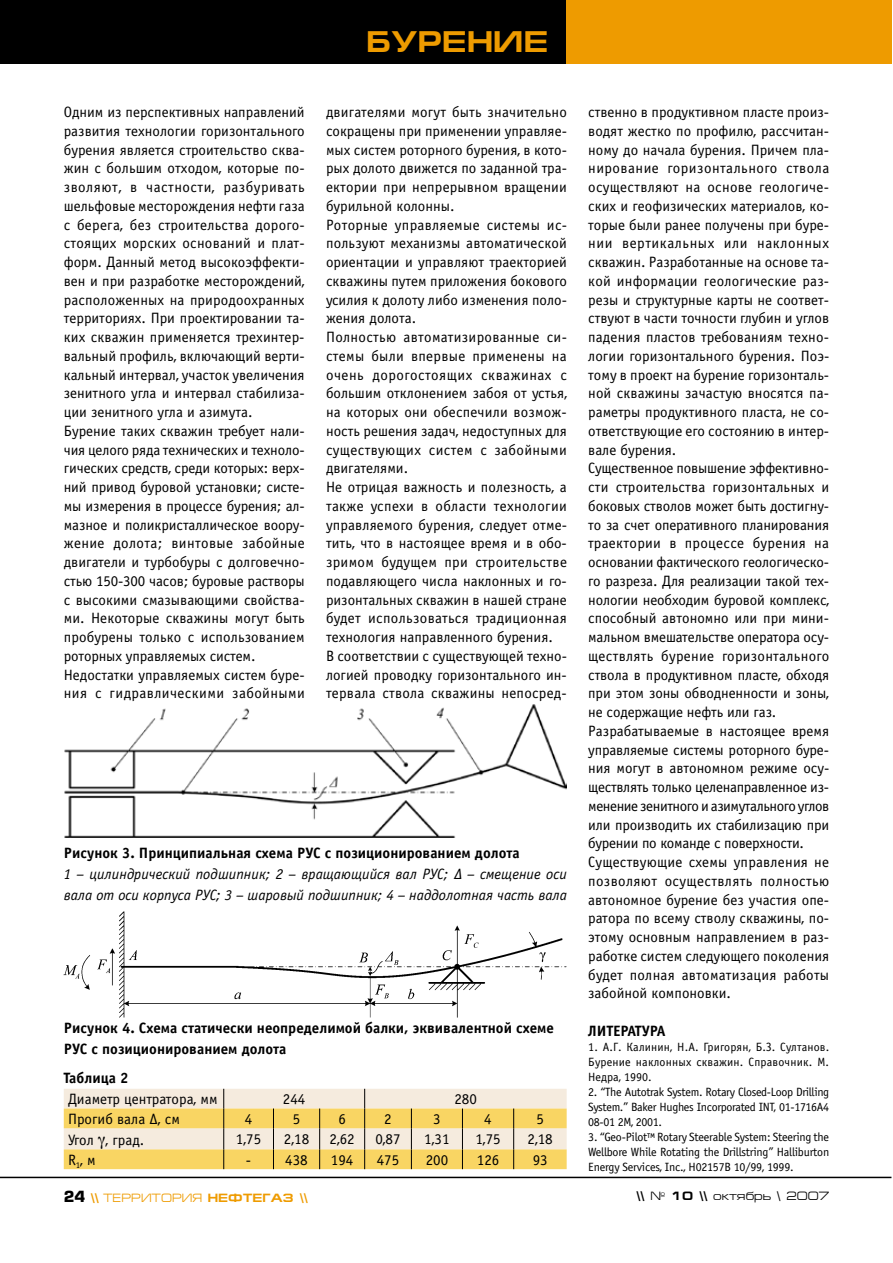
<style>
.page{position:relative;width:893px;height:1263px;background:#fff}
.page>*{position:absolute;margin:0;border:0;box-sizing:border-box;transform-origin:0 0}
.t1{font:700 30px "Europe Ext";color:#ee9b00}
.t2{font:15px/18.8px "Officina Sans C";color:#000}
.t3{font:700 15px/21px "Officina Sans C";color:#000}
.t4{font:italic 15px/21px "Officina Sans C";color:#000}
.t5{font:12px/15px "Officina Sans C";letter-spacing:-.02em;color:#000;text-align:justify}
.t6{font:700 12px "Europe Ext";color:#ee9b00}
.t7{font:12px "Europe Ext";color:#000}
.s1{font-family:"Europe";font-size:15px;color:#000}
.s2{font-weight:400}
.s3{font-weight:700}
</style>
<div class="page">
<div style="left:0;top:0;width:891px;height:64px;background:#ee9b00"></div>
<div style="left:0;top:0;width:566px;height:64px;background:#000"></div>
<hr style="left:0;top:1177px;width:891px;height:1px;background:#000">
<img style="left:64px;top:704px;width:503px;height:134px">
<img style="left:64px;top:912px;width:503px;height:106px">
<svg style="left:64px;top:1089px;width:503px;height:80px;background:#f4dda0"></svg>
<h1 class="t1" style="left:366px;top:25px;width:180px">Бурение</h1>
<p class="t2" style="left:64px;top:103px;width:243px">Одним из перспективных направлений развития технологии горизонтального бурения является строительство сква&shy;жин с большим отходом, которые по&shy;зволяют, в частности, разбуривать шельфовые месторождения нефти газа с берега, без строительства дорого&shy;стоящих морских оснований и плат&shy;форм. Данный метод высокоэффекти&shy;вен и при разработке месторождений, расположенных на природоохранных территориях. При проектировании та&shy;ких скважин применяется трехинтер&shy;вальный профиль, включающий верти&shy;кальный интервал, участок увеличения зенитного угла и интервал стабилиза&shy;ции зенитного угла и азимута.<br>Бурение таких скважин требует нали&shy;чия целого ряда технических и техноло&shy;гических средств, среди которых: верх&shy;ний привод буровой установки; систе&shy;мы измерения в процессе бурения; ал&shy;мазное и поликристаллическое воору&shy;жение долота; винтовые забойные двигатели и турбобуры с долговечно&shy;стью 150-300 часов; буровые растворы с высокими смазывающими свойства&shy;ми. Некоторые скважины могут быть пробурены только с использованием роторных управляемых систем.<br>Недостатки управляемых систем буре&shy;ния с гидравлическими забойными</p>
<p class="t2" style="left:326px;top:103px;width:243px">двигателями могут быть значительно сокращены при применении управляе&shy;мых систем роторного бурения, в кото&shy;рых долото движется по заданной тра&shy;ектории при непрерывном вращении бурильной колонны.<br>Роторные управляемые системы ис&shy;пользуют механизмы автоматической ориентации и управляют траекторией скважины путем приложения бокового усилия к долоту либо изменения поло&shy;жения долота.<br>Полностью автоматизированные си&shy;стемы были впервые применены на очень дорогостоящих скважинах с большим отклонением забоя от устья, на которых они обеспечили возмож&shy;ность решения задач, недоступных для существующих систем с забойными двигателями.<br>Не отрицая важность и полезность, а также успехи в области технологии управляемого бурения, следует отме&shy;тить, что в настоящее время и в обо&shy;зримом будущем при строительстве подавляющего числа наклонных и го&shy;ризонтальных скважин в нашей стране будет использоваться традиционная технология направленного бурения.<br>В соответствии с существующей техно&shy;логией проводку горизонтального ин&shy;тервала ствола скважины непосред-</p>
<p class="t2" style="left:588px;top:103px;width:243px">ственно в продуктивном пласте произ&shy;водят жестко по профилю, рассчитан&shy;ному до начала бурения. Причем пла&shy;нирование горизонтального ствола осуществляют на основе геологиче&shy;ских и геофизических материалов, ко&shy;торые были ранее получены при буре&shy;нии вертикальных или наклонных скважин. Разработанные на основе та&shy;кой информации геологические раз&shy;резы и структурные карты не соответ&shy;ствуют в части точности глубин и углов падения пластов требованиям техно&shy;логии горизонтального бурения. Поэ&shy;тому в проект на бурение горизонталь&shy;ной скважины зачастую вносятся па&shy;раметры продуктивного пласта, не со&shy;ответствующие его состоянию в интер&shy;вале бурения.<br>Существенное повышение эффективно&shy;сти строительства горизонтальных и боковых стволов может быть достигну&shy;то за счет оперативного планирования траектории в процессе бурения на основании фактического геологическо&shy;го разреза. Для реализации такой тех&shy;нологии необходим буровой комплекс, способный автономно или при мини&shy;мальном вмешательстве оператора осу&shy;ществлять бурение горизонтального ствола в продуктивном пласте, обходя при этом зоны обводненности и зоны, не содержащие нефть или газ.<br>Разрабатываемые в настоящее время управляемые системы роторного буре&shy;ния могут в автономном режиме осу&shy;ществлять только целенаправленное из&shy;менение зенитного и азимутального углов или производить их стабилизацию при бурении по команде с поверхности.<br>Существующие схемы управления не позволяют осуществлять полностью автономное бурение без участия опе&shy;ратора по всему стволу скважины, по&shy;этому основным направлением в раз&shy;работке систем следующего поколения будет полная автоматизация работы забойной компоновки.</p>
<p class="t3" style="left:588px;top:1020px;width:18px">Литерат</p>
<p class="t3" style="left:642px;top:1020px;width:17px">ура</p>
<p class="t5" style="left:588px;top:1039px;width:243px">1. А.Г. Калинин, Н.А. Григорян, Б.З. Султанов.<br>Бурение наклонных скважин. Справочник. М.<br>Недра, 1990.</p>
<p class="t5" style="left:588px;top:1084px;width:242px">2. “The Autotrak System. Rotary Closed-Loop Drilling System.” Baker Hughes Incorporated INT, 01-1716A4<br>08-01 2M, 2001.</p>
<p class="t5" style="left:588px;top:1129px;width:242px">3. “Geo-Pilot™ Rotary Steerable System: Steering the Wellbore While Rotating the Drillstring” Halliburton Energy Services, Inc., H02157B 10/99, 1999.</p>
<p class="t3" style="left:64px;top:843px;width:457px">Рисунок 3. Принципиальная схема РУС с позиционированием долота</p>
<p class="t4" style="left:64px;top:864px;width:505px">1 – цилиндрический подшипник; 2 – вращающийся вал РУС; Δ – смещение оси вала от оси корпуса РУС; 3 – шаровый подшипник; 4 – наддолотная часть вала</p>
<p class="t3" style="left:64px;top:1018px;width:492px">Рисунок 4. Схема статически неопределимой балки, эквивалентной схеме<br>РУС с позиционированием долота</p>
<p class="t3" style="left:64px;top:1067px;width:66px">Таблица 2</p>
<p class="t2" style="left:68px;top:1090px;width:151px">Диаметр центратора, мм</p>
<p class="t2" style="left:283px;top:1090px;width:24px">244</p>
<p class="t2" style="left:454px;top:1090px;width:24px">280</p>
<p class="t2" style="left:68px;top:1110px;width:113px">Прогиб вала Δ, см</p>
<p class="t2" style="left:245px;top:1110px;width:9px">4</p>
<p class="t2" style="left:293px;top:1110px;width:9px">5</p>
<p class="t2" style="left:338px;top:1110px;width:9px">6</p>
<p class="t2" style="left:384px;top:1110px;width:9px">2</p>
<p class="t2" style="left:433px;top:1110px;width:9px">3</p>
<p class="t2" style="left:484px;top:1110px;width:9px">4</p>
<p class="t2" style="left:536px;top:1110px;width:9px">5</p>
<p class="t2" style="left:68px;top:1131px;width:78px">Угол , град.</p>
<p class="t2" style="left:236px;top:1130px;width:27px">1,75</p>
<p class="t2" style="left:284px;top:1130px;width:27px">2,18</p>
<p class="t2" style="left:330px;top:1130px;width:27px">2,62</p>
<p class="t2" style="left:375px;top:1130px;width:27px">0,87</p>
<p class="t2" style="left:424px;top:1130px;width:27px">1,31</p>
<p class="t2" style="left:475px;top:1130px;width:27px">1,75</p>
<p class="t2" style="left:527px;top:1130px;width:27px">2,18</p>
<p class="t2" style="left:68px;top:1151px;width:29px">R<sub>1</sub>, м</p>
<p class="t2" style="left:246px;top:1151px;width:63px">- 438</p>
<p class="t2" style="left:331px;top:1151px;width:24px">194</p>
<p class="t2" style="left:377px;top:1151px;width:24px">475</p>
<p class="t2" style="left:426px;top:1151px;width:24px">200</p>
<p class="t2" style="left:477px;top:1151px;width:24px">126</p>
<p class="t2" style="left:533px;top:1151px;width:16px">93</p>
<p class="t6" style="left:64px;top:1191px;width:246px"><span class="s1">24</span> \\ <span class="s2">ТЕРРИТОРИЯ</span> НЕФТЕГАЗ \\</p>
<p class="t7" style="left:637px;top:1189px;width:194px"><span class="s3">\\</span> № <span class="s3">10 \\</span> октябрь \ 2007</p>
</div>
